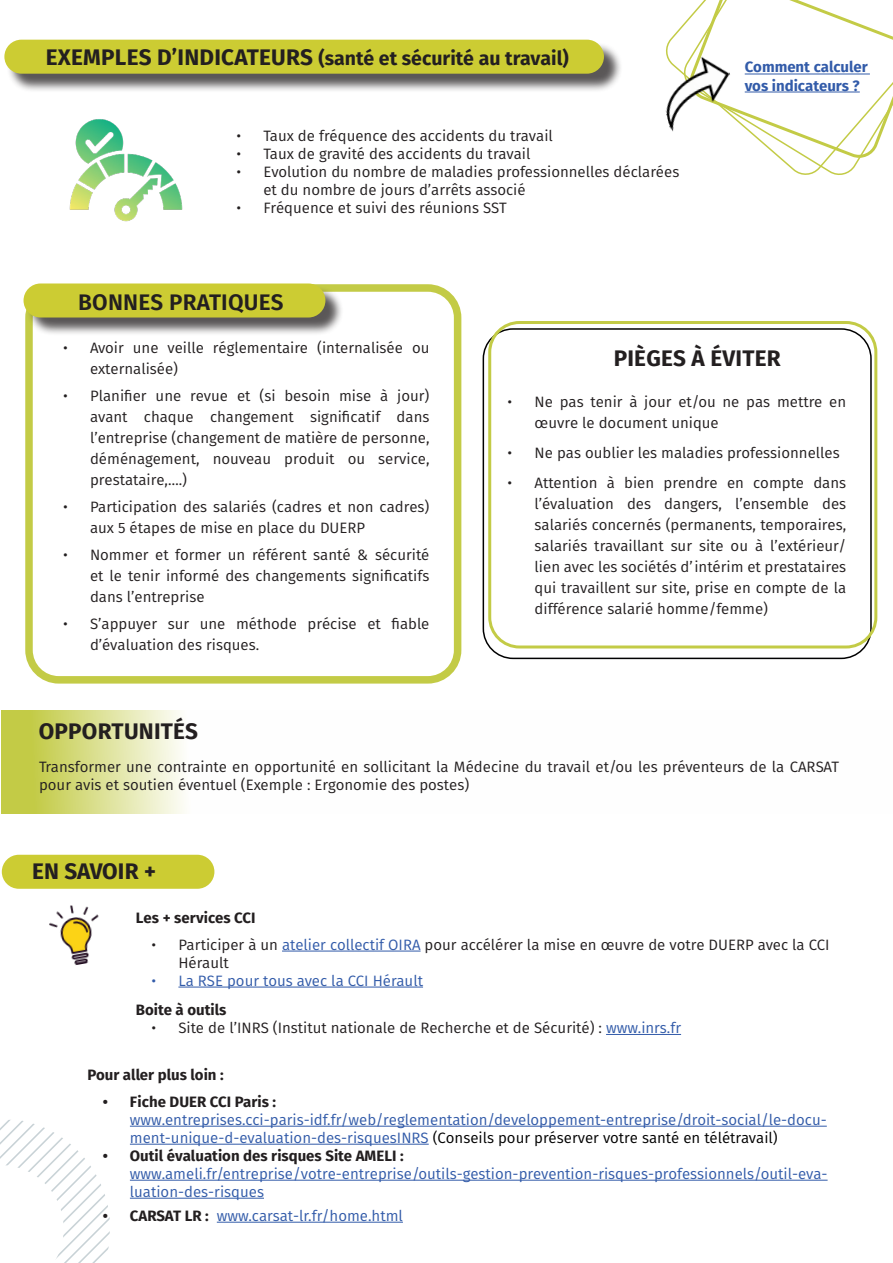
<style>
.page{position:relative;width:893px;height:1263px;background:#fff}
.page>*{position:absolute;margin:0;border:0;box-sizing:border-box;transform-origin:0 0}
.t1{font:700 22.5px "Fira Sans";letter-spacing:.01em;color:#231f20}
.t2{font:600 22.5px "Fira Sans";letter-spacing:.01em;color:#231f20}
.t3{font:700 19.5px "Fira Sans";color:#231f20}
.t4{font:15px/21px "Fira Sans";color:#231f20}
.t5{font:15px/18px "Fira Sans";color:#325ba9}
.t6{font:700 15px "Fira Sans";color:#231f20}
.t7{font:700 15px "Fira Sans";color:#325ba9}
.s1{font-size:22.5px}
.s2{color:#325ba9}
.s3{font-weight:700;color:#231f20}
.s4{color:#000001}
</style>
<div class="page">
<svg style="left:0;top:1120px;width:110px;height:143px"></svg>
<div style="left:7px;top:42px;width:615px;height:50px;background:#231f20;opacity:.75"></div>
<div style="left:4px;top:40px;width:600px;height:34px;background:#cc3;border-radius:17px"></div>
<img style="left:69px;top:119px;width:114px;height:103px">
<div style="left:25px;top:284px;width:436px;height:400px;border:8px solid #c3cb46;border-radius:30px"></div>
<div style="left:483px;top:328px;width:389px;height:331px;border:2px solid #000001;border-radius:30px"></div>
<div style="left:26px;top:286px;width:318px;height:50px;background:#231f20;opacity:.75"></div>
<div style="left:24px;top:283px;width:301px;height:34px;background:#cc3;border-radius:17px"></div>
<div style="left:488px;top:321px;width:389px;height:327px;border:3px solid #c3cb46;border-radius:30px"></div>
<div style="left:2px;top:855px;width:212px;height:34px;background:#cc3;border-radius:17px"></div>
<hr style="left:282px;top:951px;width:139px;height:1px;background:#325ba9">
<hr style="left:178px;top:987px;width:245px;height:1px;background:#325ba9">
<img style="left:49px;top:905px;width:50px;height:60px">
<hr style="left:606px;top:1034px;width:75px;height:1px;background:#325ba9">
<hr style="left:130px;top:1126px;width:697px;height:1px;background:#325ba9">
<hr style="left:130px;top:1144px;width:299px;height:1px;background:#325ba9">
<hr style="left:130px;top:1180px;width:698px;height:1px;background:#325ba9">
<hr style="left:130px;top:1198px;width:134px;height:1px;background:#325ba9">
<hr style="left:217px;top:1222px;width:186px;height:1px;background:#325ba9">
<svg style="left:1px;top:710px;width:183px;height:104px"></svg>
<svg style="left:666px;top:0;width:227px;height:175px"></svg>
<img style="left:665px;top:47px;width:75px;height:86px">
<p class="t3" style="left:46px;top:42px;width:525px"><span class="s1">EXEMPLES D’INDICATEURS</span> (santé et sécurité au travail)</p>
<p class="t4" style="left:236px;top:125px;width:318px">• Taux de fréquence des accidents du travail</p>
<p class="t4" style="left:236px;top:143px;width:295px">• Taux de gravité des accidents du travail</p>
<p class="t4" style="left:236px;top:161px;width:444px">• Evolution du nombre de maladies professionnelles déclarées</p>
<p class="t4" style="left:263px;top:179px;width:264px">et du nombre de jours d’arrêts associé</p>
<p class="t4" style="left:236px;top:197px;width:272px">• Fréquence et suivi des réunions SST</p>
<p class="t2" style="left:78px;top:284px;width:207px">BONNES PRATIQUES</p>
<p class="t7" style="left:745px;top:55px;width:124px">Comment calculer</p>
<p class="t7" style="left:745px;top:73px;width:117px">vos indicateurs ?</p>
<p class="t4" style="left:90px;top:337px;width:341px;text-indent:-27px">• Avoir une veille réglementaire (internalisée ou externalisée)</p>
<p class="t4" style="left:90px;top:385px;width:341px;text-align:justify;text-indent:-27px">• Planifier une revue et (si besoin mise à jour) avant chaque changement significatif dans l’entreprise (changement de matière de personne, déménagement, nouveau produit ou service, prestataire,….)</p>
<p class="t4" style="left:90px;top:496px;width:341px;text-indent:-27px">• Participation des salariés (cadres et non cadres) aux 5 étapes de mise en place du DUERP</p>
<p class="t4" style="left:90px;top:544px;width:341px;text-align:justify;text-indent:-27px">• Nommer et former un référent santé &amp; sécurité et le tenir informé des changements significatifs dans l’entreprise</p>
<p class="t4" style="left:90px;top:613px;width:341px;text-indent:-27px">• S’appuyer sur une méthode précise et fiable d’évaluation des risques.</p>
<p class="t1" style="left:614px;top:339px;width:168px">PIÈGES À ÉVITER</p>
<p class="t4" style="left:535px;top:391px;width:313px;text-indent:-27px">• Ne pas tenir à jour et/ou ne pas mettre en œuvre le document unique</p>
<p class="t4" style="left:508px;top:442px;width:334px">• Ne pas oublier les maladies professionnelles</p>
<p class="t4" style="left:535px;top:472px;width:313px;text-align:justify;text-indent:-27px">• Attention à bien prendre en compte dans l’évaluation des dangers, l’ensemble des salariés concernés (permanents, temporaires, salariés travaillant sur site ou à l’extérieur/ lien avec les sociétés d’intérim et prestataires qui travaillent sur site, prise en compte de la différence salarié homme/femme)</p>
<h1 class="t1" style="left:39px;top:712px;width:161px">OPPORTUNITÉS</h1>
<p class="t4" style="left:39px;top:757px;width:801px;line-height:18px">Transformer une contrainte en opportunité en sollicitant la Médecine du travail et/ou les préventeurs de la CARSAT pour avis et soutien éventuel (Exemple : Ergonomie des postes)</p>
<p class="t1" style="left:32px;top:852px;width:125px">EN SAVOIR +</p>
<p class="t6" style="left:136px;top:905px;width:121px">Les + services CCI</p>
<p class="t4" style="left:178px;top:935px;width:653px;line-height:18px;text-indent:-27px">• Participer à un <span class="s2">atelier collectif OIRA</span> pour accélérer la mise en œuvre de votre DUERP avec la CCI<br>Hérault</p>
<p class="t5" style="left:151px;top:971px;width:273px">• La RSE pour tous avec la CCI Hérault</p>
<p class="t6" style="left:136px;top:997px;width:92px">Boite à outils</p>
<p class="t4" style="left:151px;top:1017px;width:531px">• Site de l’INRS (Institut nationale de Recherche et de Sécurité) : <span class="s2">www.inrs.fr</span></p>
<p class="t6" style="left:87px;top:1062px;width:138px">Pour aller plus loin :</p>
<p class="t5" style="left:130px;top:1092px;width:698px;text-indent:-27px"><span class="s3">• Fiche DUER CCI Paris : </span>www.entreprises.cci-paris-idf.fr/web/reglementation/developpement-entreprise/droit-social/le-docu&shy;ment-unique-d-evaluation-des-risquesINRS <span class="s4">(Conseils pour préserver votre santé en télétravail)</span></p>
<p class="t5" style="left:130px;top:1146px;width:699px;text-indent:-27px"><span class="s3">• Outil évaluation des risques Site AMELI : </span>www.ameli.fr/entreprise/votre-entreprise/outils-gestion-prevention-risques-professionnels/outil-eva&shy;luation-des-risques</p>
<p class="t5" style="left:103px;top:1206px;width:302px"><span class="s3">• CARSAT LR :</span> www.carsat-lr.fr/home.html</p>
</div>
